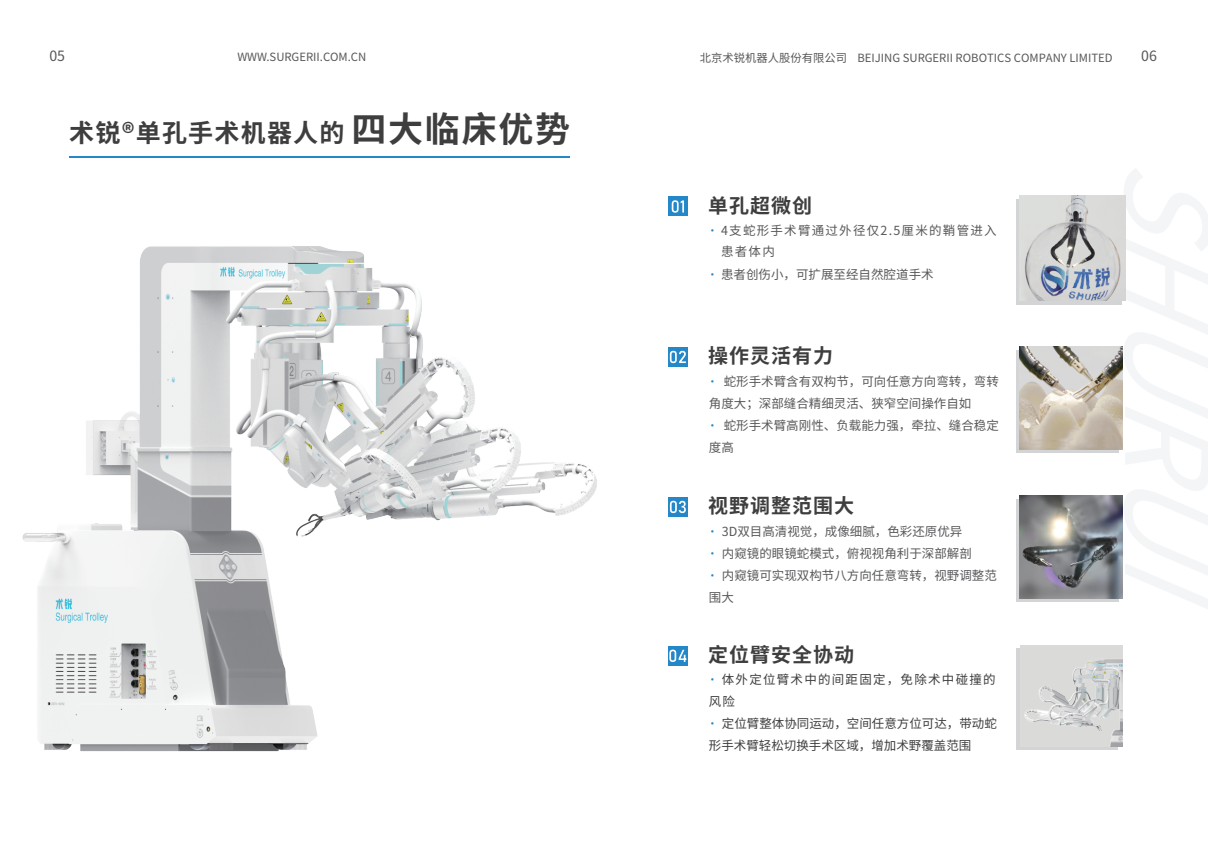
<style>
.page{position:relative;width:1208px;height:859px;background:#fff}
.page>*{position:absolute;margin:0;border:0;box-sizing:border-box;transform-origin:0 0}
.t1{font:700 25px "Source Han Sans CN";letter-spacing:.05em;color:#3e3e3f}
.t2{font:700 20px "Source Han Sans CN";letter-spacing:.05em;color:#3e3e3f}
.t3{font:14.2px "Source Han Sans CN";color:#57585a}
.t4{font:12.5px/22px "Source Han Sans CN";color:#57585a}
.t5{font:12.5px/22px "Source Han Sans CN";color:#3e3e3f}
.t6{font:12.5px/21px "Source Han Sans CN";letter-spacing:.1em;color:#57585a}
.t7{font:11.3px "Source Han Sans CN";color:#57585a}
.s1{font-size:35px}
.s2{font-weight:700;color:#2487c8}
</style>
<div class="page">
<hr style="left:69px;top:156px;width:500px;height:2px;background:#2487c8">
<img style="left:22px;top:246px;width:575px;height:506px">
<div style="left:668px;top:197px;width:20px;height:19px;background:#2487c8"></div>
<svg style="left:671px;top:200px;width:13px;height:13px"></svg>
<div style="left:1016px;top:199px;width:105px;height:105px;background:#d3d4d6"></div>
<img style="left:1019px;top:195px;width:106px;height:106px">
<div style="left:668px;top:347px;width:20px;height:20px;background:#2487c8"></div>
<svg style="left:670px;top:351px;width:16px;height:12px"></svg>
<div style="left:1016px;top:350px;width:102px;height:103px;background:linear-gradient(to right,#d3d4d6,#d3d4d6)"></div>
<img style="left:1019px;top:346px;width:103px;height:103px">
<div style="left:668px;top:646px;width:20px;height:20px;background:#2487c8"></div>
<svg style="left:669px;top:650px;width:17px;height:12px"></svg>
<div style="left:1016px;top:648px;width:101px;height:102px;background:#d3d4d6"></div>
<div style="left:1020px;top:645px;width:102px;height:101px;background:#dadad9"></div>
<img style="left:1024px;top:659px;width:98px;height:87px">
<div style="left:668px;top:497px;width:20px;height:20px;background:#2487c8"></div>
<svg style="left:670px;top:501px;width:16px;height:12px"></svg>
<div style="left:1016px;top:499px;width:102px;height:103px;background:#d3d4d6"></div>
<img style="left:1019px;top:496px;width:103px;height:103px">
<p class="t3" style="left:49px;top:48px;width:17px">05</p>
<p class="t7" style="left:237px;top:50px;width:130px">WWW.SURGERII.COM.CN</p>
<p class="t3" style="left:1141px;top:48px;width:17px">06</p>
<p class="t7" style="left:700px;top:51px;width:414px">北京术锐机器人股份有限公司 BEIJING SURGERII ROBOTICS COMPANY LIMITED</p>
<h1 class="t1" style="left:69px;top:119px;width:502px">术锐®单孔手术机器人的<span class="s1">四大临床优势</span></h1>
<h2 class="t2" style="left:708px;top:194px;width:105px">单孔超微创</h2>
<p class="t6" style="left:721px;top:220px;width:277px;text-indent:-12px"><span class="s2">·</span> 4支蛇形手术臂通过外径仅2.5厘米的鞘管进入患者体内</p>
<p class="t4" style="left:709px;top:264px;width:226px"><span class="s2">·</span> 患者创伤小，可扩展至经自然腔道手术</p>
<h2 class="t2" style="left:708px;top:345px;width:126px">操作灵活有力</h2>
<p class="t4" style="left:709px;top:370px;width:291px"><span class="s2">·</span> 蛇形手术臂含有双构节，可向任意方向弯转，弯转角度大；深部缝合精细灵活、狭窄空间操作自如<br><span class="s2">·</span> 蛇形手术臂高刚性、负载能力强，牵拉、缝合稳定度高</p>
<h2 class="t2" style="left:708px;top:494px;width:147px">视野调整范围大</h2>
<p class="t4" style="left:709px;top:520px;width:289px"><span class="s2">·</span> 3D双目高清视觉，成像细腻，色彩还原优异<br><span class="s2">·</span> 内窥镜的眼镜蛇模式，俯视视角利于深部解剖<br><span class="s2">·</span> 内窥镜可实现双构节八方向任意弯转，视野调整范围大</p>
<h2 class="t2" style="left:708px;top:643px;width:147px">定位臂安全协动</h2>
<p class="t5" style="left:709px;top:669px;width:289px"><span class="s2">·</span> 体外定位臂术中的间距固定，免除术中碰撞的风险<br><span class="s2">·</span> 定位臂整体协同运动，空间任意方位可达，带动蛇形手术臂轻松切换手术区域，增加术野覆盖范围</p>
</div>
